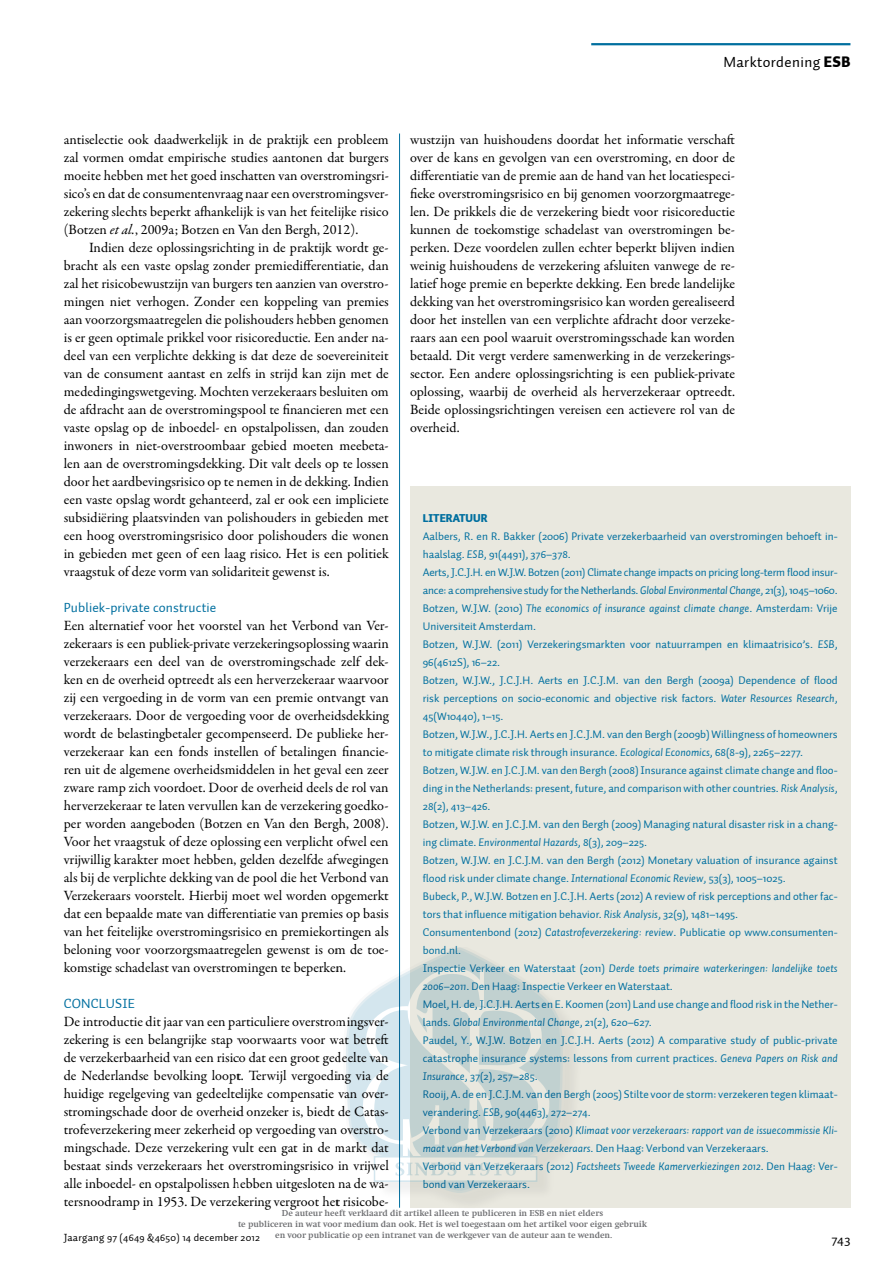
<style>
.page{position:relative;width:893px;height:1263px;background:#fff}
.page>*{position:absolute;margin:0;border:0;box-sizing:border-box;transform-origin:0 0}
.t1{font:15px "Auto 1";color:#000}
.t2{font:14.25px/18px "Garamond Premr Pro";color:#000;text-align:justify}
.t3{font:13.5px "Auto 1";letter-spacing:.01em;color:#006f9f}
.t4{font:13.5px "Auto 1";color:#000}
.t5{font:11.25px/18px "Auto 1";color:#006f9f}
.t6{font:900 11.25px "Auto 1";color:#006f9f}
.t7{font:10.5px "Auto 1";letter-spacing:.025em;color:#000}
.t8{font:700 9px/10.8px "Swift";color:#6d6e71;text-align:center}
.s1{font-weight:900}
.s2{font-style:italic}
</style>
<div class="page">
<hr style="left:591px;top:43px;width:259px;height:2px;background:#006f9f">
<hr style="left:399px;top:134px;width:1px;height:1074px;background:#006f9f">
<div style="left:410px;top:486px;width:440px;height:722px;background:#e9e8df"></div>
<div style="left:346px;top:948px;width:238px;height:266px;background:#000;opacity:.35"></div>
<svg style="left:346px;top:947px;width:221px;height:250px"></svg>
<svg style="left:374px;top:1178px;width:163px;height:4px"></svg>
<svg style="left:362px;top:965px;width:190px;height:213px"></svg>
<p class="t1" style="left:723px;top:53px;width:128px">Marktordening <span class="s1">ESB</span></p>
<p class="t2" style="left:410px;top:131px;width:327px">wustzijn van huishoudens doordat het informatie verschaft over de kans en gevolgen van een overstroming, en door de differentiatie van de premie aan de hand van het locatiespeci&shy;fieke overstromingsrisico en bij genomen voorzorgmaatrege&shy;len. De prikkels die de verzekering biedt voor risicoreductie kunnen de toekomstige schadelast van overstromingen be&shy;perken. Deze voordelen zullen echter beperkt blijven indien weinig huishoudens de verzekering afsluiten vanwege de re&shy;latief hoge premie en beperkte dekking. Een brede landelijke dekking van het overstromingsrisico kan worden gerealiseerd door het instellen van een verplichte afdracht door verzeke&shy;raars aan een pool waaruit overstromingsschade kan worden betaald. Dit vergt verdere samenwerking in de verzekerings&shy;sector. Een andere oplossingsrichting is een publiek-private oplossing, waarbij de overheid als herverzekeraar optreedt.<br>Beide oplossingsrichtingen vereisen een actievere rol van de overheid.</p>
<p class="t2" style="left:64px;top:131px;width:327px">antiselectie ook daadwerkelijk in de praktijk een probleem zal vormen omdat empirische studies aantonen dat burgers moeite hebben met het goed inschatten van overstromingsri&shy;sico’s en dat de consumentenvraag naar een overstromingsver&shy;zekering slechts beperkt afhankelijk is van het feitelijke risico (Botzen <span class="s2">et al.</span>, 2009a; Botzen en Van den Bergh, 2012).</p>
<p class="t2" style="left:64px;top:239px;width:327px;text-indent:26px">Indien deze oplossingsrichting in de praktijk wordt ge&shy;bracht als een vaste opslag zonder premiedifferentiatie, dan zal het risicobewustzijn van burgers ten aanzien van overstro&shy;mingen niet verhogen. Zonder een koppeling van premies aan voorzorgsmaatregelen die polishouders hebben genomen is er geen optimale prikkel voor risicoreductie. Een ander na&shy;deel van een verplichte dekking is dat deze de soevereiniteit van de consument aantast en zelfs in strijd kan zijn met de mededingingswetgeving. Mochten verzekeraars besluiten om de afdracht aan de overstromingspool te financieren met een vaste opslag op de inboedel- en opstalpolissen, dan zouden inwoners in niet-overstroombaar gebied moeten meebeta&shy;len aan de overstromingsdekking. Dit valt deels op te lossen door het aardbevingsrisico op te nemen in de dekking. Indien een vaste opslag wordt gehanteerd, zal er ook een impliciete subsidiëring plaatsvinden van polishouders in gebieden met een hoog overstromingsrisico door polishouders die wonen in gebieden met geen of een laag risico. Het is een politiek vraagstuk of deze vorm van solidariteit gewenst is.</p>
<p class="t3" style="left:64px;top:599px;width:154px">Publiek-private constructie</p>
<p class="t2" style="left:64px;top:617px;width:326px">Een alternatief voor het voorstel van het Verbond van Ver&shy;zekeraars is een publiek-private verzekeringsoplossing waarin verzekeraars een deel van de overstromingschade zelf dek&shy;ken en de overheid optreedt als een herverzekeraar waarvoor zij een vergoeding in de vorm van een premie ontvangt van verzekeraars. Door de vergoeding voor de overheidsdekking wordt de belastingbetaler gecompenseerd. De publieke her&shy;verzekeraar kan een fonds instellen of betalingen financie&shy;ren uit de algemene overheidsmiddelen in het geval een zeer zware ramp zich voordoet. Door de overheid deels de rol van herverzekeraar te laten vervullen kan de verzekering goedko&shy;per worden aangeboden (Botzen en Van den Bergh, 2008).<br>Voor het vraagstuk of deze oplossing een verplicht ofwel een vrijwillig karakter moet hebben, gelden dezelfde afwegingen als bij de verplichte dekking van de pool die het Verbond van Verzekeraars voorstelt. Hierbij moet wel worden opgemerkt dat een bepaalde mate van differentiatie van premies op basis van het feitelijke overstromingsrisico en premiekortingen als beloning voor voorzorgsmaatregelen gewenst is om de toe&shy;komstige schadelast van overstromingen te beperken.</p>
<p class="t3" style="left:64px;top:995px;width:73px">Conclusie</p>
<p class="t2" style="left:64px;top:1013px;width:327px">De introductie dit jaar van een particuliere overstromingsver&shy;zekering is een belangrijke stap voorwaarts voor wat betreft de verzekerbaarheid van een risico dat een groot gedeelte van de Nederlandse bevolking loopt. Terwijl vergoeding via de huidige regelgeving van gedeeltelijke compensatie van over&shy;stromingschade door de overheid onzeker is, biedt de Catas&shy;trofeverzekering meer zekerheid op vergoeding van overstro&shy;mingschade. Deze verzekering vult een gat in de markt dat bestaat sinds verzekeraars het overstromingsrisico in vrijwel alle inboedel- en opstalpolissen hebben uitgesloten na de wa&shy;tersnoodramp in 1953. De verzekering vergroot het risicobe-</p>
<p class="t6" style="left:423px;top:511px;width:45px">LITERATUUR</p>
<p class="t5" style="left:423px;top:527px;width:416px">Aalbers, R. en R. Bakker (2006) Private verzekerbaarheid van overstromingen behoeft in&shy;haalslag. <span class="s2">ESB</span>, 91(4491), 376–378.<br>Aerts, J.C.J.H. en W.J.W. Botzen (2011) Climate change impacts on pricing long-term flood insur&shy;ance: a comprehensive study for the Netherlands. <span class="s2">Global Environmental Change</span>, 21(3), 1045–1060.<br>Botzen, W.J.W. (2010) <span class="s2">The economics of insurance against climate change</span>. Amsterdam: Vrije Universiteit Amsterdam.<br>Botzen, W.J.W. (2011) Verzekeringsmarkten voor natuurrampen en klimaatrisico’s. <span class="s2">ESB</span>, 96(4612S), 16–22.<br>Botzen, W.J.W., J.C.J.H. Aerts en J.C.J.M. van den Bergh (2009a) Dependence of flood risk perceptions on socio-economic and objective risk factors. <span class="s2">Water Resources Research</span>, 45(W10440), 1–15.<br>Botzen, W.J.W., J.C.J.H. Aerts en J.C.J.M. van den Bergh (2009b) Willingness of homeowners to mitigate climate risk through insurance. <span class="s2">Ecological Economics</span>, 68(8-9), 2265–2277.<br>Botzen, W.J.W. en J.C.J.M. van den Bergh (2008) Insurance against climate change and floo&shy;ding in the Netherlands: present, future, and comparison with other countries. <span class="s2">Risk Analysis</span>, 28(2), 413–426.<br>Botzen, W.J.W. en J.C.J.M. van den Bergh (2009) Managing natural disaster risk in a chang&shy;ing climate. <span class="s2">Environmental Hazards</span>, 8(3), 209–225.<br>Botzen, W.J.W. en J.C.J.M. van den Bergh (2012) Monetary valuation of insurance against flood risk under climate change. <span class="s2">International Economic Review</span>, 53(3), 1005–1025.<br>Bubeck, P., W.J.W. Botzen en J.C.J.H. Aerts (2012) A review of risk perceptions and other fac&shy;tors that influence mitigation behavior. <span class="s2">Risk Analysis</span>, 32(9), 1481–1495.<br>Consumentenbond (2012) <span class="s2">Catastrofeverzekering: review</span>. Publicatie op www.consumenten&shy;bond.nl.<br>Inspectie Verkeer en Waterstaat (2011) <span class="s2">Derde toets primaire waterkeringen: landelijke toets 2006–2011</span>. Den Haag: Inspectie Verkeer en Waterstaat.<br>Moel, H. de, J.C.J.H. Aerts en E. Koomen (2011) Land use change and flood risk in the Nether&shy;lands. <span class="s2">Global Environmental Change</span>, 21(2), 620–627.<br>Paudel, Y., W.J.W. Botzen en J.C.J.H. Aerts (2012) A comparative study of public-private catastrophe insurance systems: lessons from current practices. <span class="s2">Geneva Papers on Risk and Insurance</span>, 37(2), 257–285.<br>Rooij, A. de en J.C.J.M. van den Bergh (2005) Stilte voor de storm: verzekeren tegen klimaat&shy;verandering. <span class="s2">ESB</span>, 90(4463), 272–274.<br>Verbond van Verzekeraars (2010) <span class="s2">Klimaat voor verzekeraars: rapport van de issuecommissie Kli&shy;maat van het Verbond van Verzekeraars</span>. Den Haag: Verbond van Verzekeraars.<br>Verbond van Verzekeraars (2012) <span class="s2">Factsheets Tweede Kamerverkiezingen 2012</span>. Den Haag: Ver&shy;bond van Verzekeraars.</p>
<p class="t8" style="left:238px;top:1208px;width:411px">De auteur heeft verklaard dit artikel alleen te publiceren in ESB en niet elders<br>te publiceren in wat voor medium dan ook. Het is wel toegestaan om het artikel voor eigen gebruik en voor publicatie op een intranet van de werkgever van de auteur aan te wenden.</p>
<p class="t7" style="left:64px;top:1231px;width:198px">Jaargang 97 (4649 &amp;4650) 14 december 2012</p>
<p class="t4" style="left:831px;top:1231px;width:21px">743</p>
</div>
